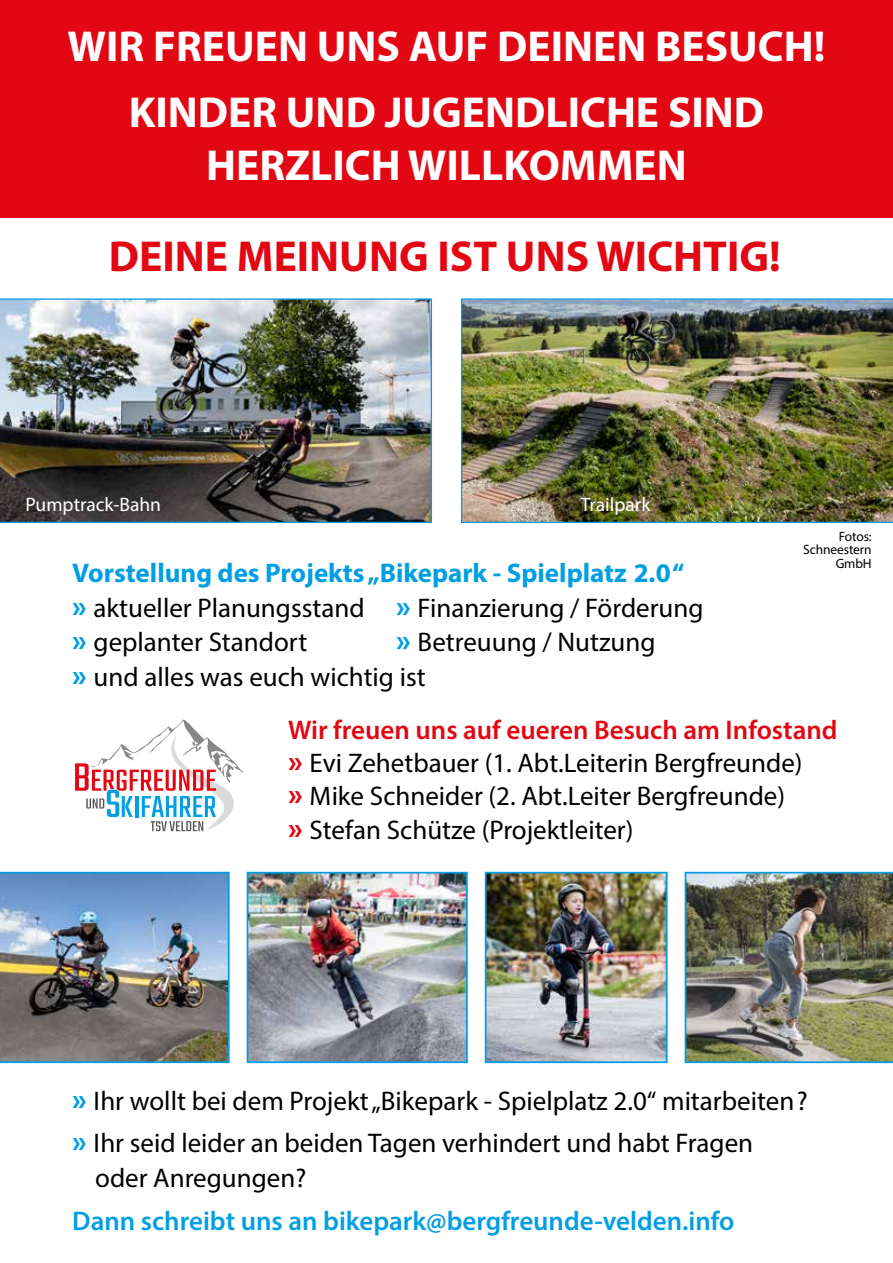
<style>
.page{position:relative;width:893px;height:1263px;background:#fff}
.page>*{position:absolute;margin:0;border:0;box-sizing:border-box;transform-origin:0 0}
.t1{font:700 43.5px/66px "Myriad Pro";color:#fff;text-align:center}
.t2{font:700 43.5px "Myriad Pro";color:#e30613}
.t3{font:27px/34.5px "Myriad Pro";color:#000}
.t4{font:600 27px "Myriad Pro";color:#009fe3}
.t5{font:19.5px "Myriad Pro";color:#fff}
.t6{font:13.5px/13.5px "Myriad Pro";letter-spacing:-.01em;color:#000;text-align:right}
.s1{font-weight:700;color:#009fe3}
.s2{font-weight:700;font-size:31.5px;color:#009fe3}
.s3{font-weight:600;color:#e30613}
.s4{font-weight:700;font-size:31.5px;color:#e30613}
</style>
<div class="page">
<img style="left:461px;top:298px;width:432px;height:225px">
<img style="left:0;top:872px;width:230px;height:191px">
<img style="left:685px;top:872px;width:208px;height:191px">
<img style="left:250px;top:875px;width:215px;height:185px">
<div style="left:247px;top:872px;width:221px;height:191px;border:2px solid #009fe3"></div>
<img style="left:488px;top:875px;width:177px;height:185px">
<div style="left:485px;top:872px;width:183px;height:191px;border:2px solid #009fe3"></div>
<img style="left:0;top:298px;width:432px;height:225px">
<div style="left:0;top:0;width:893px;height:217px;background:#e30613"></div>
<svg style="left:75px;top:719px;width:169px;height:112px"></svg>
<h1 class="t1" style="left:68px;top:12px;width:759px">WIR FREUEN UNS AUF DEINEN BESUCH!<br>KINDER UND JUGENDLICHE SIND</h1>
<h1 class="t1" style="left:206px;top:131px;width:482px">HERZLICH WILLKOMMEN</h1>
<h1 class="t2" style="left:109px;top:228px;width:673px">DEINE MEINUNG IST UNS WICHTIG!</h1>
<p class="t5" style="left:26px;top:493px;width:137px">Pumptrack-Bahn</p>
<p class="t5" style="left:581px;top:493px;width:71px">Trailpark</p>
<p class="t6" style="left:803px;top:529px;width:70px">Fotos:<br>Schneestern<br>GmbH</p>
<p class="t3" style="left:72px;top:555px;width:633px"><span class="s1">Vorstellung des Projekts „Bikepark - Spielplatz 2.0“ </span><span class="s2">»</span> aktueller Planungsstand <span class="s2">»</span> Finanzierung / Förderung <span class="s2">»</span> geplanter Standort</p>
<p class="t3" style="left:72px;top:624px;width:585px;text-indent:324px"><span class="s2">»</span> Betreuung / Nutzung <span class="s2">»</span> und alles was euch wichtig ist</p>
<p class="t3" style="left:288px;top:712px;width:551px;line-height:33.5px"><span class="s3">Wir freuen uns auf eueren Besuch am Infostand </span><span class="s4">»</span> Evi Zehetbauer (1. Abt.Leiterin Bergfreunde)<br><span class="s4">»</span> Mike Schneider (2. Abt.Leiter Bergfreunde)<br><span class="s4">»</span> Stefan Schütze (Projektleiter)</p>
<p class="t3" style="left:72px;top:1080px;width:737px;line-height:42px"><span class="s2">»</span> Ihr wollt bei dem Projekt „Bikepark - Spielplatz 2.0“ mitarbeiten ? <span class="s2">»</span> Ihr seid leider an beiden Tagen verhindert und habt Fragen</p>
<p class="t3" style="left:95px;top:1160px;width:213px">oder Anregungen?</p>
<p class="t4" style="left:72px;top:1204px;width:664px">Dann schreibt uns an bikepark@bergfreunde-velden.info</p>
</div>
